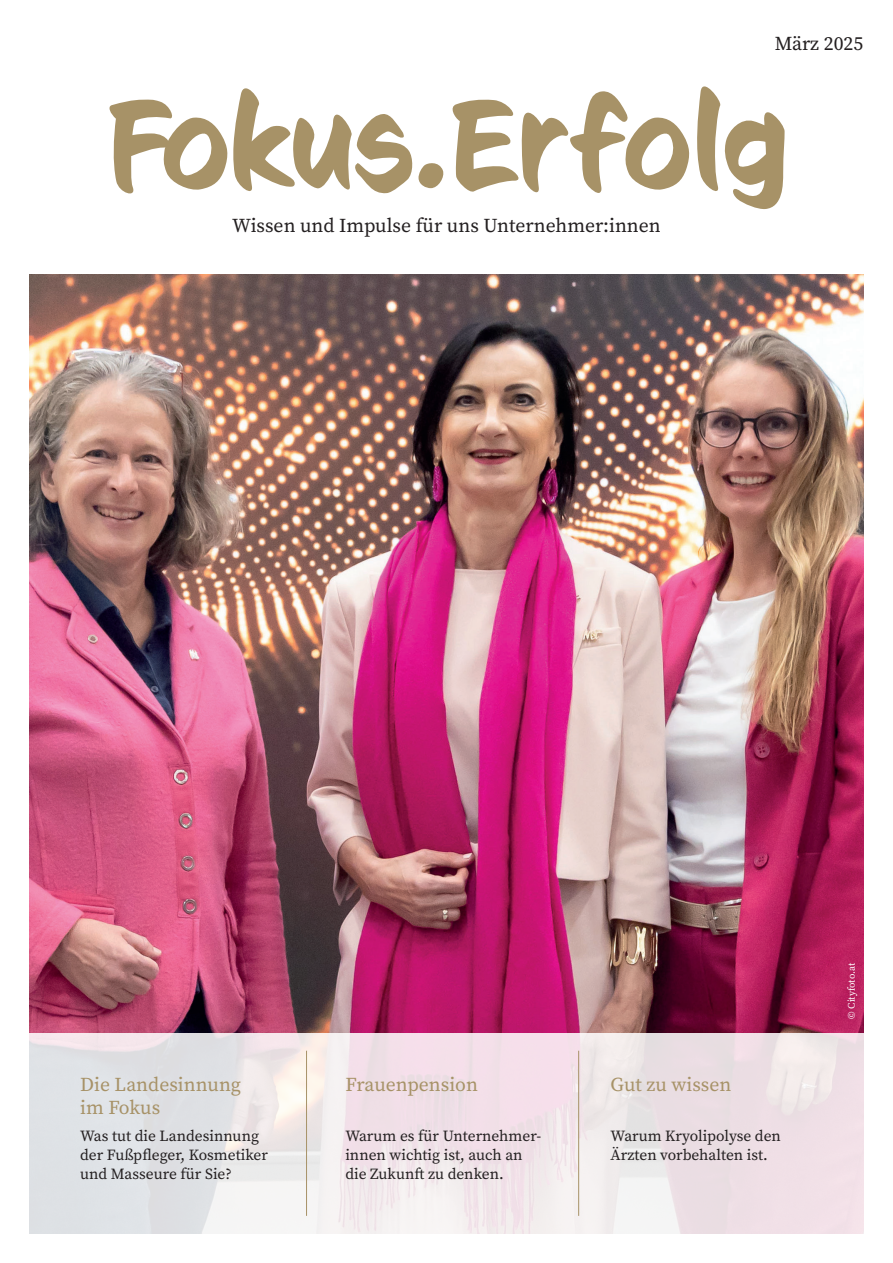
<style>
.page{position:relative;width:893px;height:1263px;background:#fff}
.page>*{position:absolute;margin:0;border:0;box-sizing:border-box;transform-origin:0 0}
.t1{font:129.3px "CC Sign Language";color:#a79267}
.t2{font:19.65px "Source Serif Pro";color:#231f20}
.t3{font:19.65px "Source Serif Pro";color:#a79267}
.t4{font:15.45px/18.6px "Source Serif Pro";color:#231f20}
.t5{font:9.9px "Source Serif Pro";color:#fff}
</style>
<div class="page">
<img style="left:30px;top:274px;width:833px;height:759px">
<svg style="left:29px;top:1033px;width:835px;height:201px;background:#ece4e8"></svg>
<hr style="left:306px;top:1051px;width:1px;height:165px;background:#a79267">
<hr style="left:578px;top:1051px;width:1px;height:165px;background:#a79267">
<p class="t2" style="left:775px;top:30px;width:90px">März 2025</p>
<h1 class="t1" style="left:105px;top:73px;width:684px">Fokus.Erfolg</h1>
<p class="t2" style="left:232px;top:213px;width:430px">Wissen und Impulse für uns Unternehmer:innen</p>
<p class="t3" style="left:80px;top:1071px;width:162px">Die Landesinnung</p>
<p class="t3" style="left:345px;top:1071px;width:134px">Frauenpension</p>
<p class="t3" style="left:80px;top:1094px;width:82px">im Fokus</p>
<p class="t3" style="left:611px;top:1071px;width:122px">Gut zu wissen</p>
<p class="t4" style="left:345px;top:1127px;width:197px">Warum es für Unternehmer&shy;innen wichtig ist, auch an die Zukunft zu denken.</p>
<p class="t4" style="left:80px;top:1127px;width:189px">Was tut die Landesinnung der Fußpfleger, Kosmetiker und Masseure für Sie?</p>
<p class="t4" style="left:611px;top:1127px;width:172px">Warum Kryolipolyse den<br>Ärzten vorbehalten ist.</p>
<p class="t5" style="left:845px;top:1018px;width:57px;rotate:-90deg">© Cityfoto.at</p>
</div>
